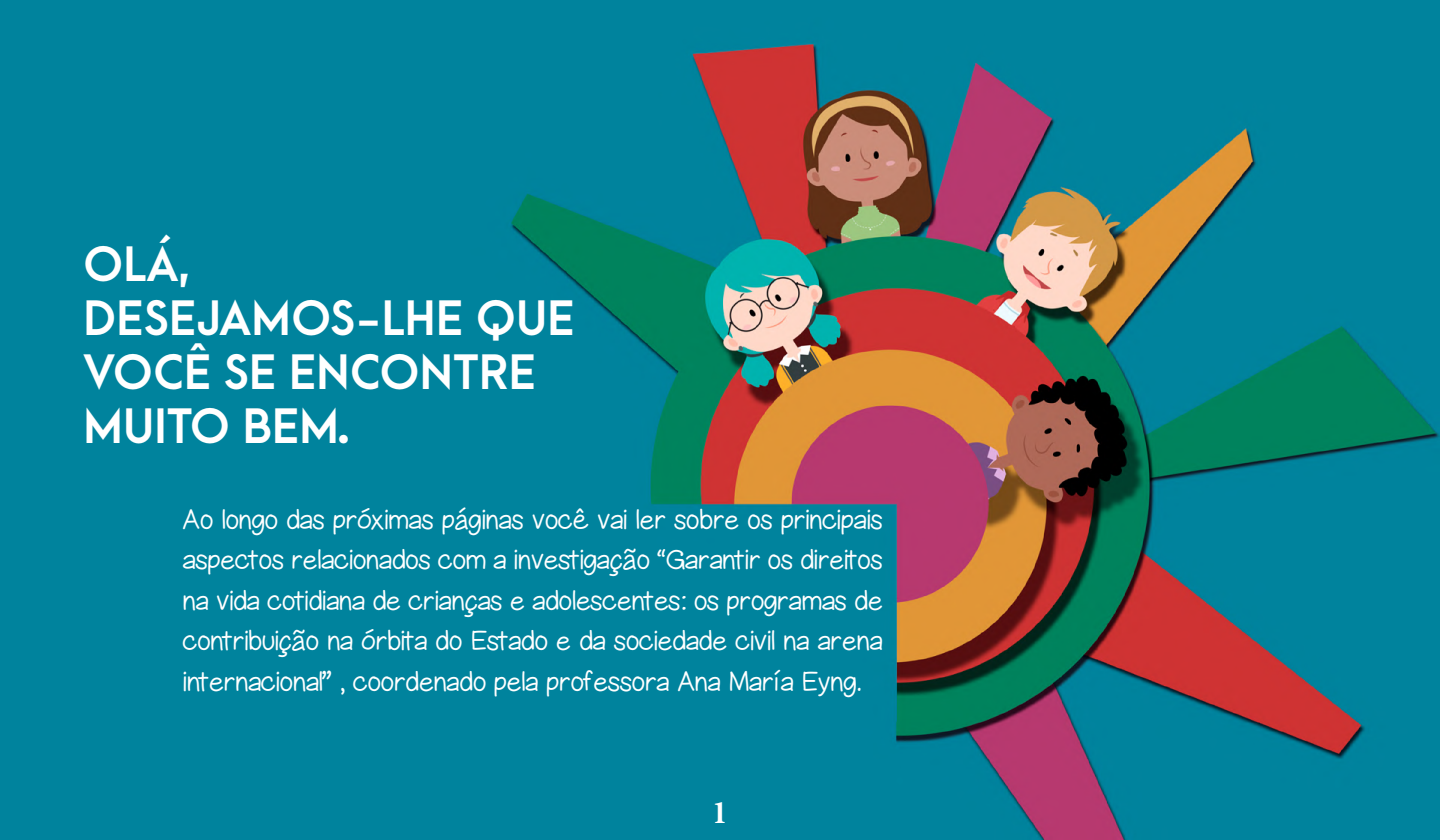
<style>
.page{position:relative;width:1440px;height:840px;background:#fff}
.page>*{position:absolute;margin:0;border:0;box-sizing:border-box;transform-origin:0 0}
.t1{font:700 45px/54px "Arca Majora 3";letter-spacing:.01em;color:#fff}
.t2{font:700 condensed 33px "Minion Pro";color:#fff}
.t3{font:300 27px/40.5px "Gel Pen Upright";color:#fff;text-align:justify}
</style>
<div class="page">
<img style="left:0;top:0;width:1440px;height:840px">
<h1 class="t1" style="left:83px;top:233px;width:492px">OLÁ,<br>DESEJAMOS-LHE QUE<br>VOCÊ SE ENCONTRE<br>MUITO BEM.</h1>
<p class="t3" style="left:182px;top:499px;width:701px">Ao longo das próximas páginas você vai ler sobre os principais aspectos relacionados com a investigação “Garantir os direitos na vida cotidiana de crianças e adolescentes: os programas de contribuição na órbita do Estado e da sociedade civil na arena internacional” , coordenado pela professora Ana María Eyng.</p>
<p class="t2" style="left:712px;top:777px;width:17px">2</p>
<p class="t2" style="left:712px;top:790px;width:17px">1</p>
</div>
